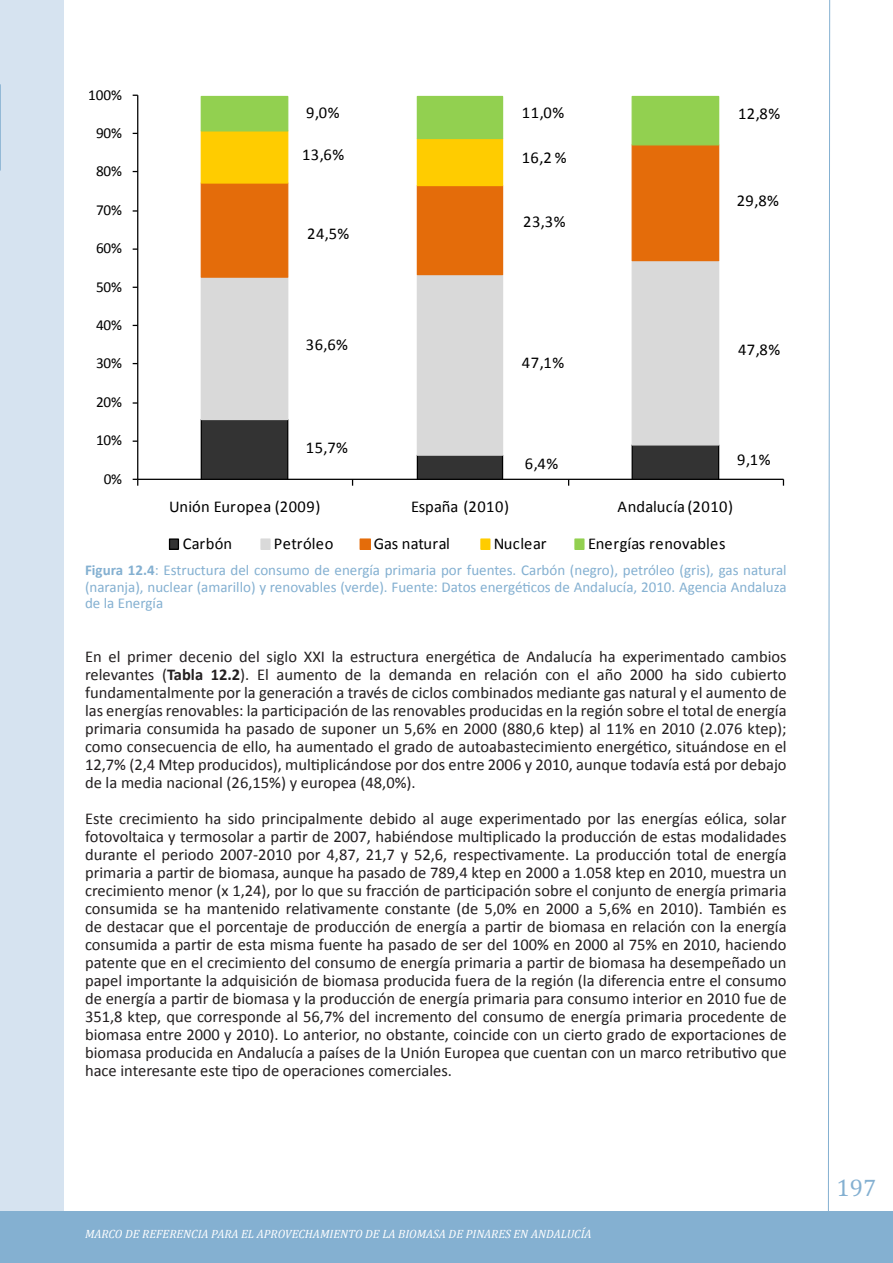
<style>
.page{position:relative;width:893px;height:1263px;background:#fff}
.page>*{position:absolute;margin:0;border:0;box-sizing:border-box;transform-origin:0 0}
.t1{font:24px "Cambria";color:#84b0d1}
.t2{font:16.5px/18px "Calibri";color:#231f20;text-align:justify}
.t3{font:16.5px "Calibri";letter-spacing:.015em;color:#000}
.t4{font:16.5px "Calibri";letter-spacing:-.015em;color:#000}
.t5{font:15.3px "Calibri";letter-spacing:-.005em;color:#000}
.t6{font:15px/16.5px "Calibri";color:#84b0d1;text-align:justify}
.t7{font:italic 12px "Cambria";color:#fff}
.s1{font-weight:700}
</style>
<div class="page">
<div style="left:0;top:0;width:63px;height:1263px;background:#d6e3f0"></div>
<div style="left:0;top:1211px;width:893px;height:52px;background:#84b0d1"></div>
<svg style="left:828px;top:0;width:2px;height:1211px"></svg>
<svg style="left:0;top:84px;width:1px;height:87px"></svg>
<svg style="left:200px;top:278px;width:520px;height:140px;fill:#dadada"></svg>
<svg style="left:200px;top:187px;width:520px;height:91px"></svg>
<svg style="left:200px;top:96px;width:520px;height:91px"></svg>
<hr style="left:137px;top:95px;width:1px;height:384px;background:#000">
<hr style="left:138px;top:479px;width:645px;height:1px;background:#000">
<svg style="left:200px;top:418px;width:520px;height:68px"></svg>
<div style="left:170px;top:539px;width:8px;height:10px;background:#333"></div>
<div style="left:169px;top:538px;width:10px;height:12px;border:1px solid #000"></div>
<div style="left:261px;top:539px;width:9px;height:10px;background:#d9d9d9"></div>
<div style="left:260px;top:538px;width:11px;height:12px;border:1px solid #d9d9d9"></div>
<div style="left:360px;top:539px;width:10px;height:10px;background:#e46c0a"></div>
<div style="left:360px;top:538px;width:11px;height:12px;border:1px solid #e46c0a"></div>
<div style="left:481px;top:539px;width:9px;height:10px;background:#fc0"></div>
<div style="left:480px;top:538px;width:10px;height:12px;border:1px solid #fc0"></div>
<div style="left:575px;top:539px;width:9px;height:10px;background:#92d050"></div>
<div style="left:574px;top:538px;width:10px;height:12px;border:1px solid #92d050"></div>
<p class="t5" style="left:88px;top:85px;width:35px">100%</p>
<p class="t5" style="left:96px;top:123px;width:28px">90%</p>
<p class="t5" style="left:96px;top:162px;width:28px">80%</p>
<p class="t5" style="left:96px;top:200px;width:28px">70%</p>
<p class="t5" style="left:96px;top:239px;width:28px">60%</p>
<p class="t5" style="left:96px;top:277px;width:28px">50%</p>
<p class="t5" style="left:96px;top:315px;width:28px">40%</p>
<p class="t5" style="left:96px;top:354px;width:28px">30%</p>
<p class="t5" style="left:96px;top:392px;width:28px">20%</p>
<p class="t5" style="left:96px;top:430px;width:28px">10%</p>
<p class="t5" style="left:104px;top:469px;width:20px">0%</p>
<p class="t3" style="left:306px;top:102px;width:35px">9,0%</p>
<p class="t3" style="left:522px;top:102px;width:44px">11,0%</p>
<p class="t3" style="left:738px;top:103px;width:44px">12,8%</p>
<p class="t3" style="left:302px;top:144px;width:44px">13,6%</p>
<p class="t3" style="left:522px;top:147px;width:46px">16,2 %</p>
<p class="t3" style="left:307px;top:223px;width:44px">24,5%</p>
<p class="t3" style="left:306px;top:334px;width:44px">36,6%</p>
<p class="t3" style="left:523px;top:211px;width:44px">23,3%</p>
<p class="t3" style="left:522px;top:352px;width:44px">47,1%</p>
<p class="t3" style="left:737px;top:190px;width:44px">29,8%</p>
<p class="t3" style="left:738px;top:339px;width:44px">47,8%</p>
<p class="t3" style="left:306px;top:437px;width:44px">15,7%</p>
<p class="t3" style="left:525px;top:453px;width:35px">6,4%</p>
<p class="t3" style="left:737px;top:449px;width:35px">9,1%</p>
<p class="t3" style="left:169px;top:496px;width:153px">Unión Europea (2009)</p>
<p class="t3" style="left:411px;top:496px;width:99px">España (2010)</p>
<p class="t3" style="left:618px;top:496px;width:117px">Andalucía (2010)</p>
<p class="t3" style="left:183px;top:533px;width:51px">Carbón</p>
<p class="t3" style="left:274px;top:533px;width:61px">Petróleo</p>
<p class="t4" style="left:374px;top:533px;width:78px">Gas natural</p>
<p class="t3" style="left:494px;top:533px;width:54px">Nuclear</p>
<p class="t3" style="left:588px;top:533px;width:139px">Energías renovables</p>
<p class="t6" style="left:85px;top:562px;width:703px"><span class="s1">Figura 12.4</span>: Estructura del consumo de energía primaria por fuentes. Carbón (negro), petróleo (gris), gas natural (naranja), nuclear (amarillo) y renovables (verde). Fuente: Datos energéticos de Andalucía, 2010. Agencia Andaluza de la Energía</p>
<p class="t2" style="left:85px;top:648px;width:703px">En el primer decenio del siglo XXI la estructura energética de Andalucía ha experimentado cambios relevantes (<span class="s1">Tabla 12.2</span>). El aumento de la demanda en relación con el año 2000 ha sido cubierto fundamentalmente por la generación a través de ciclos combinados mediante gas natural y el aumento de las energías renovables: la participación de las renovables producidas en la región sobre el total de energía primaria consumida ha pasado de suponer un 5,6% en 2000 (880,6 ktep) al 11% en 2010 (2.076 ktep); como consecuencia de ello, ha aumentado el grado de autoabastecimiento energético, situándose en el 12,7% (2,4 Mtep producidos), multiplicándose por dos entre 2006 y 2010, aunque todavía está por debajo de la media nacional (26,15%) y europea (48,0%).</p>
<p class="t2" style="left:85px;top:810px;width:703px">Este crecimiento ha sido principalmente debido al auge experimentado por las energías eólica, solar fotovoltaica y termosolar a partir de 2007, habiéndose multiplicado la producción de estas modalidades durante el periodo 2007-2010 por 4,87, 21,7 y 52,6, respectivamente. La producción total de energía primaria a partir de biomasa, aunque ha pasado de 789,4 ktep en 2000 a 1.058 ktep en 2010, muestra un crecimiento menor (x 1,24), por lo que su fracción de participación sobre el conjunto de energía primaria consumida se ha mantenido relativamente constante (de 5,0% en 2000 a 5,6% en 2010). También es de destacar que el porcentaje de producción de energía a partir de biomasa en relación con la energía consumida a partir de esta misma fuente ha pasado de ser del 100% en 2000 al 75% en 2010, haciendo patente que en el crecimiento del consumo de energía primaria a partir de biomasa ha desempeñado un papel importante la adquisición de biomasa producida fuera de la región (la diferencia entre el consumo de energía a partir de biomasa y la producción de energía primaria para consumo interior en 2010 fue de 351,8 ktep, que corresponde al 56,7% del incremento del consumo de energía primaria procedente de biomasa entre 2000 y 2010). Lo anterior, no obstante, coincide con un cierto grado de exportaciones de biomasa producida en Andalucía a países de la Unión Europea que cuentan con un marco retributivo que hace interesante este tipo de operaciones comerciales.</p>
<p class="t7" style="left:85px;top:1225px;width:508px">MARCO DE REFERENCIA PARA EL APROVECHAMIENTO DE LA BIOMASA DE PINARES EN ANDALUCÍA</p>
<h1 class="t1" style="left:836px;top:1173px;width:41px">197</h1>
</div>
